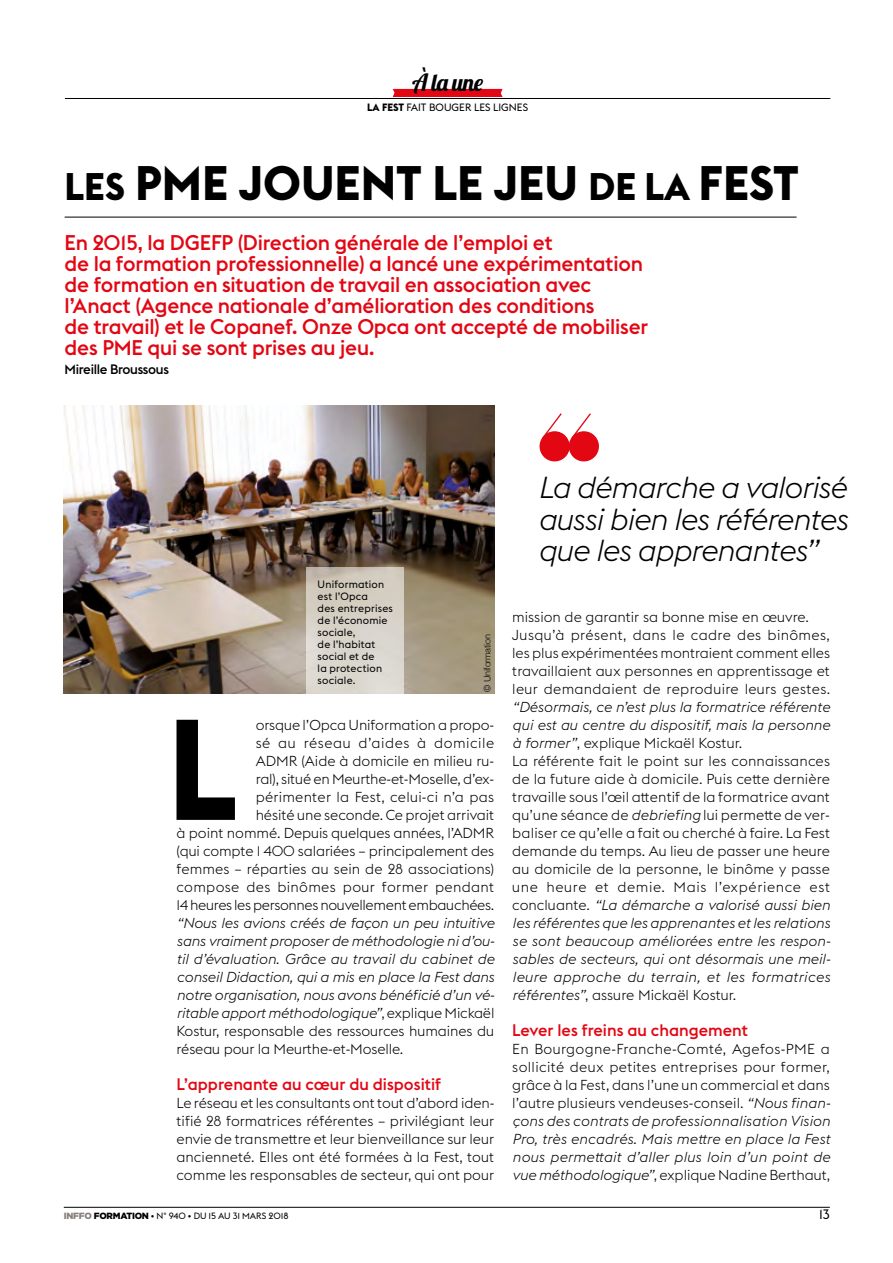
<style>
.page{position:relative;width:893px;height:1263px;background:#fff}
.page>*{position:absolute;margin:0;border:0;box-sizing:border-box;transform-origin:0 0}
.t1{font:700 141px "Euclid Flex";color:#000;scale:.95 1}
.t2{font:700 47.85px "Euclid Flex";color:#000}
.t3{font:italic 300 30px/31.5px "Euclid Flex";letter-spacing:-.03em;color:#000;text-align:justify}
.t4{font:23.7px "Lobster 1.4";color:#000}
.t5{font:500 21px/21px "Euclid Flex";letter-spacing:-.01em;color:#e30613}
.t6{font:500 16.5px "Euclid Flex";color:#e30613}
.t7{font:300 14.25px/18px "Euclid Flex";color:#000}
.t8{font:italic 300 14.25px/18px "Euclid Flex";letter-spacing:-.01em;color:#000;text-align:justify}
.t9{font:500 13.5px "Euclid Flex";letter-spacing:-.025em;color:#000}
.t10{font:13.5px "Euclid Flex";color:#000}
.t11{font:10.5px/12px "Euclid Flex";letter-spacing:.02em;color:#000}
.t12{font:10.5px "Euclid Flex";color:#000}
.t13{font:9px "Euclid Flex";letter-spacing:-.01em;color:#000}
.t14{font:300 9px "Helvetica";letter-spacing:-.025em;color:#000}
.s1{font-weight:700}
.s2{font-size:37.95px}
.s3{font-style:normal}
.s4{font-style:italic}
.s5{font-family:"Gotham";font-weight:900;color:#867e7a}
.s6{font-family:"Gotham";font-weight:900}
</style>
<div class="page">
<hr style="left:64px;top:1207px;width:766px;height:1px;background:#000">
<svg style="left:393px;top:89px;width:110px;height:8px"></svg>
<hr style="left:65px;top:98px;width:765px;height:1px;background:#000">
<hr style="left:65px;top:217px;width:732px;height:1px;background:#000">
<svg style="left:539px;top:413px;width:60px;height:49px"></svg>
<img style="left:64px;top:406px;width:431px;height:288px">
<div style="left:307px;top:568px;width:97px;height:126px;background:linear-gradient(to bottom,#cec7b9,#e0dcd6)"></div>
<h3 class="t4" style="left:412px;top:67px;width:73px">À la une</h3>
<p class="t12" style="left:367px;top:102px;width:163px"><span class="s1">LA FEST</span> FAIT BOUGER LES LIGNES</p>
<h2 class="t2" style="left:65px;top:155px;width:736px"><span class="s2">LES</span> PME JOUENT LE JEU <span class="s2">DE LA</span> FEST</h2>
<p class="t5" style="left:65px;top:232px;width:585px">En 2015, la DGEFP (Direction générale de l’emploi et<br>de la formation professionnelle) a lancé une expérimentation de formation en situation de travail en association avec l’Anact (Agence nationale d’amélioration des conditions<br>de travail) et le Copanef. Onze Opca ont accepté de mobiliser des PME qui se sont prises au jeu.</p>
<p class="t9" style="left:65px;top:362px;width:106px">Mireille Broussous</p>
<p class="t11" style="left:318px;top:578px;width:77px">Uniformation est l’Opca<br>des entreprises de l’économie sociale,<br>de l’habitat social et de<br>la protection sociale.</p>
<p class="t14" style="left:480px;top:692px;width:59px;rotate:-90deg">© Uniformation</p>
<p class="t7" style="left:177px;top:716px;width:319px;text-align:right">orsque l’Opca Uniformation a propo-<br>sé au réseau d’aides à domicile<br>ADMR (Aide à domicile en milieu ru-<br>ral), situé en Meurthe-et-Moselle, d’ex-<br>périmenter la Fest, celui-ci n’a pas<br>hésité une seconde. Ce projet arrivait<br>à point nommé. Depuis quelques années, l’ADMR (qui compte 1 400 salariées – principalement des femmes – réparties au sein de 28 associations) compose des binômes pour former pendant 14 heures les personnes nouvellement embauchées.</p>
<p class="t8" style="left:177px;top:914px;width:319px">“Nous les avions créés de façon un peu intuitive sans vraiment proposer de méthodologie ni d’ou&shy;til d’évaluation. Grâce au travail du cabinet de conseil Didaction, qui a mis en place la Fest dans notre organisation, nous avons bénéficié d’un vé&shy;ritable apport méthodologique”<span class="s3">, explique Mickaël Kostur, responsable des ressources humaines du réseau pour la Meurthe-et-Moselle.</span></p>
<p class="t6" style="left:177px;top:1074px;width:266px">L’apprenante au cœur du dispositif</p>
<p class="t7" style="left:177px;top:1094px;width:319px;text-align:justify">Le réseau et les consultants ont tout d’abord iden&shy;tifié 28 formatrices référentes – privilégiant leur envie de transmettre et leur bienveillance sur leur ancienneté. Elles ont été formées à la Fest, tout comme les responsables de secteur, qui ont pour</p>
<h1 class="t1" style="left:168px;top:689px;width:75px">L</h1>
<h3 class="t3" style="left:538px;top:472px;width:312px">La démarche a valorisé aussi bien les référentes que les apprenantes”</h3>
<p class="t7" style="left:512px;top:608px;width:319px">mission de garantir sa bonne mise en œuvre.<br>Jusqu’à présent, dans le cadre des binômes, les plus expérimentées montraient comment elles travaillaient aux personnes en apprentissage et leur demandaient de reproduire leurs gestes.</p>
<p class="t7" style="left:512px;top:698px;width:320px"><span class="s4">“Désormais, ce n’est plus la formatrice référente qui est au centre du dispositif, mais la personne à former”</span>, explique Mickaël Kostur.<br>La référente fait le point sur les connaissances de la future aide à domicile. Puis cette dernière travaille sous l’œil attentif de la formatrice avant qu’une séance de <span class="s4">debriefing</span> lui permette de ver&shy;baliser ce qu’elle a fait ou cherché à faire. La Fest demande du temps. Au lieu de passer une heure au domicile de la personne, le binôme y passe une heure et demie. Mais l’expérience est concluante. <span class="s4">“La démarche a valorisé aussi bien les référentes que les apprenantes et les relations se sont beaucoup améliorées entre les respon&shy;sables de secteurs, qui ont désormais une meil&shy;leure approche du terrain, et les formatrices référentes”</span>, assure Mickaël Kostur.</p>
<p class="t6" style="left:512px;top:1020px;width:237px">Lever les freins au changement</p>
<p class="t7" style="left:512px;top:1040px;width:319px;text-align:justify">En Bourgogne-Franche-Comté, Agefos-PME a sollicité deux petites entreprises pour former, grâce à la Fest, dans l’une un commercial et dans l’autre plusieurs vendeuses-conseil. <span class="s4">“Nous finan&shy;çons des contrats de professionnalisation Vision Pro, très encadrés. Mais mettre en place la Fest nous permettait d’aller plus loin d’un point de vue méthodologique”</span>, explique Nadine Berthaut,</p>
<p class="t13" style="left:64px;top:1210px;width:226px"><span class="s5">INFFO</span> <span class="s6">FORMATION</span> • N° 940 • DU 15 AU 31 MARS 2018</p>
<p class="t10" style="left:819px;top:1207px;width:12px">13</p>
</div>
